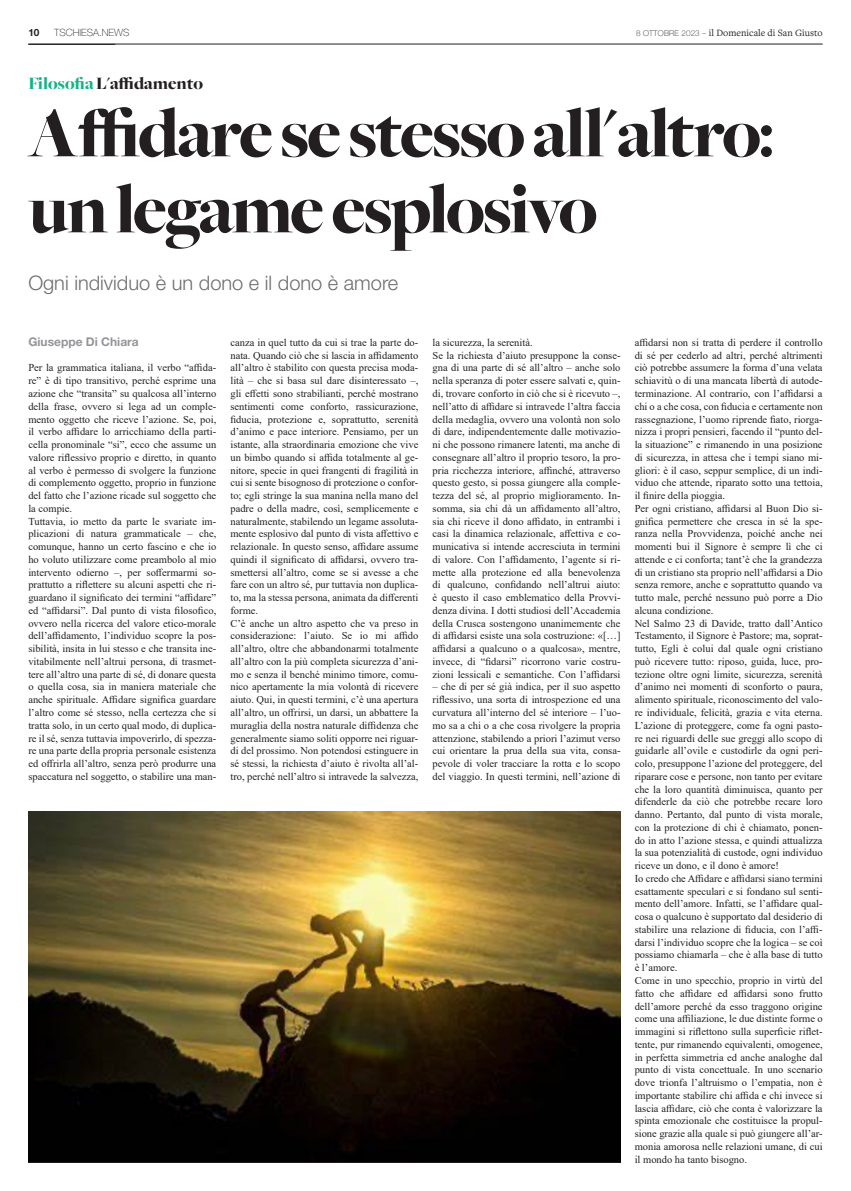
<style>
.page{position:relative;width:851px;height:1191px;background:#fff}
.page>*{position:absolute;margin:0;border:0;box-sizing:border-box;transform-origin:0 0}
.t1{font:900 73px/76px "Freight Big";letter-spacing:-.035em;color:#231f20}
.t2{font:300 20px "Helvetica Neue LT Std";color:#6c6d70}
.t3{font:900 18px "Freight Big";color:#231f20}
.t4{font:700 12px "Helvetica Neue LT Std";color:#939598}
.t5{font:10.5px/12.8px "Times New Roman";color:#231f20;text-align:justify}
.t6{font:10px "Freight Text Pro";color:#231f20}
.t7{font:100 10px "Helvetica Neue LT Std";color:#231f20}
.t8{font:700 10px "Helvetica Neue LT Std";color:#231f20}
.s1{font-family:"Helvetica Neue LT Std";font-weight:100;font-size:8px}
.s2{color:#12b385}
</style>
<div class="page">
<hr style="left:28px;top:44px;width:794px;height:1px;background:#231f20">
<img style="left:28px;top:811px;width:592px;height:351px">
<p class="t8" style="left:28px;top:26px;width:13px">10</p>
<p class="t7" style="left:54px;top:26px;width:77px">TSCHIESA.NEWS</p>
<p class="t6" style="left:636px;top:26px;width:188px"><span class="s1">8 OTTOBRE 2023 –</span> il Domenicale di San Giusto</p>
<p class="t3" style="left:28px;top:74px;width:176px"><span class="s2">Filosofia</span> L'affidamento</p>
<p class="t1" style="left:28px;top:97px;width:747px">Affidare se stesso all'altro: un legame esplosivo</p>
<p class="t2" style="left:28px;top:271px;width:371px">Ogni individuo è un dono e il dono è amore</p>
<p class="t4" style="left:28px;top:334px;width:112px">Giuseppe Di Chiara</p>
<p class="t5" style="left:28px;top:361px;width:189px">Per la grammatica italiana, il verbo “affida&shy;re” è di tipo transitivo, perché esprime una azione che “transita” su qualcosa all’interno della frase, ovvero si lega ad un comple&shy;mento oggetto che riceve l’azione. Se, poi, il verbo affidare lo arricchiamo della parti&shy;cella pronominale “si”, ecco che assume un valore riflessivo proprio e diretto, in quanto al verbo è permesso di svolgere la funzione di complemento oggetto, proprio in funzione del fatto che l’azione ricade sul soggetto che la compie.</p>
<p class="t5" style="left:28px;top:514px;width:189px">Tuttavia, io metto da parte le svariate im&shy;plicazioni di natura grammaticale – che, comunque, hanno un certo fascino e che io ho voluto utilizzare come preambolo al mio intervento odierno –, per soffermarmi so&shy;prattutto a riflettere su alcuni aspetti che ri&shy;guardano il significato dei termini “affidare” ed “affidarsi”. Dal punto di vista filosofico, ovvero nella ricerca del valore etico-morale dell’affidamento, l’individuo scopre la pos&shy;sibilità, insita in lui stesso e che transita ine&shy;vitabilmente nell’altrui persona, di trasmet&shy;tere all’altro una parte di sé, di donare questa o quella cosa, sia in maniera materiale che anche spirituale. Affidare significa guardare l’altro come sé stesso, nella certezza che si tratta solo, in un certo qual modo, di duplica&shy;re il sé, senza tuttavia impoverirlo, di spezza&shy;re una parte della propria personale esistenza ed offrirla all’altro, senza però produrre una spaccatura nel soggetto, o stabilire una man-</p>
<p class="t5" style="left:230px;top:336px;width:189px">canza in quel tutto da cui si trae la parte do&shy;nata. Quando ciò che si lascia in affidamento all’altro è stabilito con questa precisa moda&shy;lità – che si basa sul dare disinteressato –, gli effetti sono strabilianti, perché mostrano sentimenti come conforto, rassicurazione, fiducia, protezione e, soprattutto, serenità d’animo e pace interiore. Pensiamo, per un istante, alla straordinaria emozione che vive un bimbo quando si affida totalmente al ge&shy;nitore, specie in quei frangenti di fragilità in cui si sente bisognoso di protezione o confor&shy;to; egli stringe la sua manina nella mano del padre o della madre, così, semplicemente e naturalmente, stabilendo un legame assoluta&shy;mente esplosivo dal punto di vista affettivo e relazionale. In questo senso, affidare assume quindi il significato di affidarsi, ovvero tra&shy;smettersi all’altro, come se si avesse a che fare con un altro sé, pur tuttavia non duplica&shy;to, ma la stessa persona, animata da differenti forme.</p>
<p class="t5" style="left:230px;top:616px;width:189px">C’è anche un altro aspetto che va preso in considerazione: l’aiuto. Se io mi affido all’altro, oltre che abbandonarmi totalmente all’altro con la più completa sicurezza d’ani&shy;mo e senza il benché minimo timore, comu&shy;nico apertamente la mia volontà di ricevere aiuto. Qui, in questi termini, c’è una apertura all’altro, un offrirsi, un darsi, un abbattere la muraglia della nostra naturale diffidenza che generalmente siamo soliti opporre nei riguar&shy;di del prossimo. Non potendosi estinguere in sé stessi, la richiesta d’aiuto è rivolta all’al&shy;tro, perché nell’altro si intravede la salvezza,</p>
<p class="t5" style="left:432px;top:336px;width:102px">la sicurezza, la serenità.</p>
<p class="t5" style="left:432px;top:348px;width:189px">Se la richiesta d’aiuto presuppone la conse&shy;gna di una parte di sé all’altro – anche solo nella speranza di poter essere salvati e, quin&shy;di, trovare conforto in ciò che si è ricevuto –, nell’atto di affidare si intravede l’altra faccia della medaglia, ovvero una volontà non solo di dare, indipendentemente dalle motivazio&shy;ni che possono rimanere latenti, ma anche di consegnare all’altro il proprio tesoro, la pro&shy;pria ricchezza interiore, affinché, attraverso questo gesto, si possa giungere alla comple&shy;tezza del sé, al proprio miglioramento. In&shy;somma, sia chi dà un affidamento all’altro, sia chi riceve il dono affidato, in entrambi i casi la dinamica relazionale, affettiva e co&shy;municativa si intende accresciuta in termini di valore. Con l’affidamento, l’agente si ri&shy;mette alla protezione ed alla benevolenza di qualcuno, confidando nell’altrui aiuto: è questo il caso emblematico della Provvi&shy;denza divina. I dotti studiosi dell’Accademia della Crusca sostengono unanimemente che di affidarsi esiste una sola costruzione: «[…] affidarsi a qualcuno o a qualcosa», mentre, invece, di “fidarsi” ricorrono varie costru&shy;zioni lessicali e semantiche. Con l’affidarsi</p>
<p class="t5" style="left:432px;top:680px;width:189px">– che di per sé già indica, per il suo aspetto riflessivo, una sorta di introspezione ed una curvatura all’interno del sé interiore – l’uo&shy;mo sa a chi o a che cosa rivolgere la propria attenzione, stabilendo a priori l’azimut verso cui orientare la prua della sua vita, consa&shy;pevole di voler tracciare la rotta e lo scopo del viaggio. In questi termini, nell’azione di</p>
<p class="t5" style="left:634px;top:336px;width:189px">affidarsi non si tratta di perdere il controllo di sé per cederlo ad altri, perché altrimenti ciò potrebbe assumere la forma d’una velata schiavitù o di una mancata libertà di autode&shy;terminazione. Al contrario, con l’affidarsi a chi o a che cosa, con fiducia e certamente non rassegnazione, l’uomo riprende fiato, riorga&shy;nizza i propri pensieri, facendo il “punto del&shy;la situazione” e rimanendo in una posizione di sicurezza, in attesa che i tempi siano mi&shy;gliori: è il caso, seppur semplice, di un indi&shy;viduo che attende, riparato sotto una tettoia, il finire della pioggia.</p>
<p class="t5" style="left:634px;top:501px;width:189px">Per ogni cristiano, affidarsi al Buon Dio si&shy;gnifica permettere che cresca in sé la spe&shy;ranza nella Provvidenza, poiché anche nei momenti bui il Signore è sempre lì che ci attende e ci conforta; tant’è che la grandezza di un cristiano sta proprio nell’affidarsi a Dio senza remore, anche e soprattutto quando va tutto male, perché nessuno può porre a Dio alcuna condizione.</p>
<p class="t5" style="left:634px;top:616px;width:189px">Nel Salmo 23 di Davide, tratto dall’Antico Testamento, il Signore è Pastore; ma, soprat&shy;tutto, Egli è colui dal quale ogni cristiano può ricevere tutto: riposo, guida, luce, pro&shy;tezione oltre ogni limite, sicurezza, serenità d’animo nei momenti di sconforto o paura, alimento spirituale, riconoscimento del valo&shy;re individuale, felicità, grazia e vita eterna.<br>L’azione di proteggere, come fa ogni pasto&shy;re nei riguardi delle sue greggi allo scopo di guidarle all’ovile e custodirle da ogni peri&shy;colo, presuppone l’azione del proteggere, del riparare cose e persone, non tanto per evitare che la loro quantità diminuisca, quanto per difenderle da ciò che potrebbe recare loro danno. Pertanto, dal punto di vista morale, con la protezione di chi è chiamato, ponen&shy;do in atto l’azione stessa, e quindi attualizza la sua potenzialità di custode, ogni individuo riceve un dono, e il dono è amore!</p>
<p class="t5" style="left:634px;top:871px;width:189px">Io credo che Affidare e affidarsi siano termini esattamente speculari e si fondano sul senti&shy;mento dell’amore. Infatti, se l’affidare qual&shy;cosa o qualcuno è supportato dal desiderio di stabilire una relazione di fiducia, con l’affi&shy;darsi l’individuo scopre che la logica – se coì possiamo chiamarla – che è alla base di tutto è l’amore.</p>
<p class="t5" style="left:634px;top:973px;width:189px">Come in uno specchio, proprio in virtù del fatto che affidare ed affidarsi sono frutto dell’amore perché da esso traggono origine come una affiliazione, le due distinte forme o immagini si riflettono sulla superficie riflet&shy;tente, pur rimanendo equivalenti, omogenee, in perfetta simmetria ed anche analoghe dal punto di vista concettuale. In uno scenario dove trionfa l’altruismo o l’empatia, non è importante stabilire chi affida e chi invece si lascia affidare, ciò che conta è valorizzare la spinta emozionale che costituisce la propul&shy;sione grazie alla quale si può giungere all’ar&shy;monia amorosa nelle relazioni umane, di cui il mondo ha tanto bisogno.</p>
</div>
